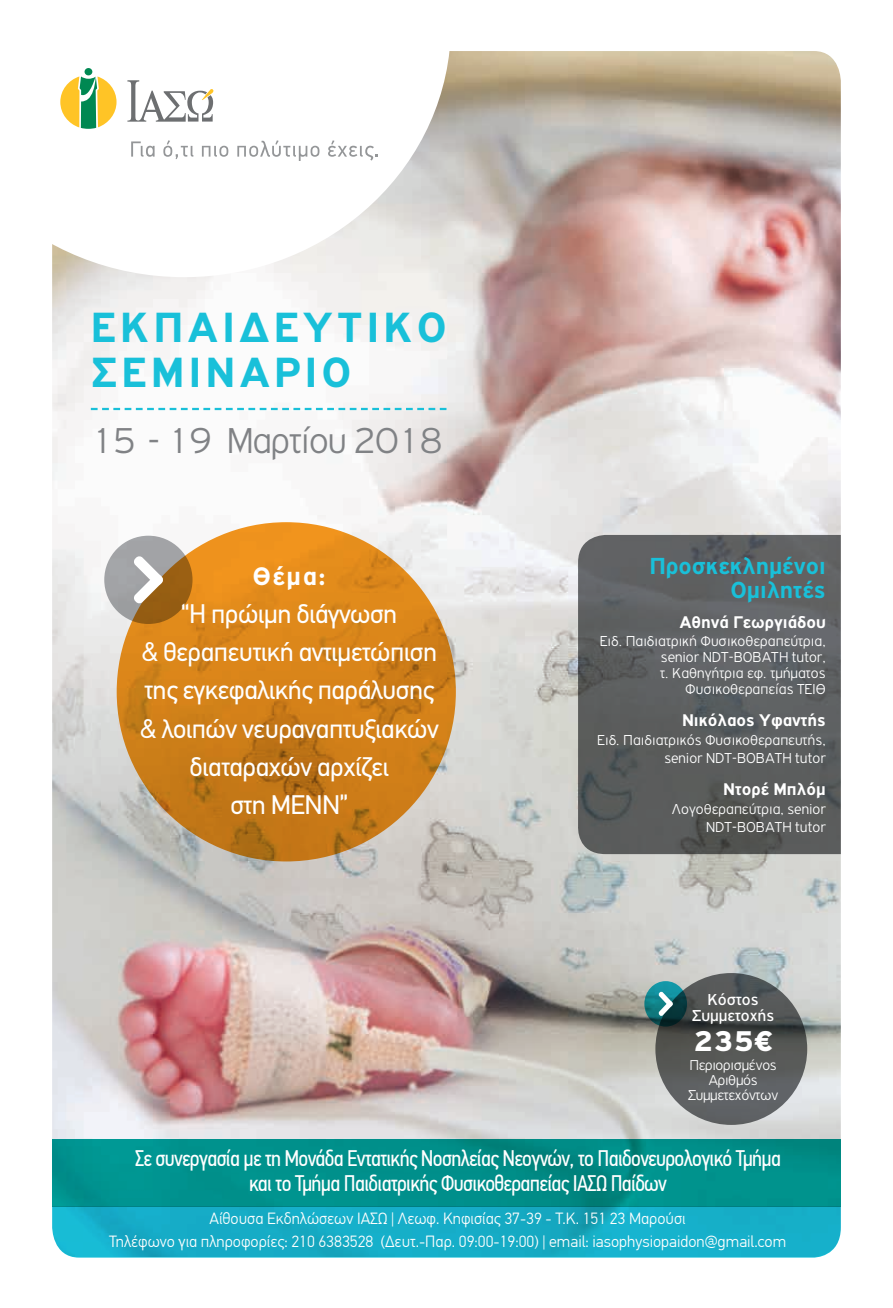
<style>
.page{position:relative;width:893px;height:1308px;background:#fff}
.page>*{position:absolute;margin:0;border:0;box-sizing:border-box;transform-origin:0 0}
.t1{font:700 45px/45px "PF Highway Gothic";letter-spacing:.1em;color:#19c0d9}
.t2{font:300 38.25px "PF Highway Gothic";letter-spacing:-.025em;color:#808285}
.t3{font:900 30.38px "PF Highway Gothic";color:#fff}
.t4{font:27px/38.2px "PF Din Text";letter-spacing:-.02em;color:#fff;text-align:center}
.t5{font:700 27px "PF Highway Gothic";color:#fff}
.t6{font:700 24.75px/24.8px "PF Highway Gothic";color:#19c0d9;text-align:right}
.t7{font:22.5px/24.8px "PF Din Text Cond Pro";letter-spacing:-.03em;color:#fff;text-align:center}
.t8{font:700 18px "PF Highway Gothic";color:#fff}
.t9{font:16.88px/15.3px "PF Highway Gothic";color:#fff;text-align:center}
.t10{font:300 16.2px/22.5px "PF Din Text Pro";color:#fff;text-align:center}
.t11{font:300 15.3px/15.8px "PF Highway Gothic";color:#fff;text-align:right}
.t12{font:300 15.3px/15.3px "PF Highway Gothic";letter-spacing:-.02em;color:#fff;text-align:center}
</style>
<div class="page">
<img style="left:52px;top:51px;width:789px;height:1087px">
<svg style="left:52px;top:51px;width:399px;height:226px"></svg>
<svg style="left:127px;top:80px;width:88px;height:42px"></svg>
<svg style="left:83px;top:67px;width:11px;height:10px"></svg>
<div style="left:85px;top:68px;width:7px;height:7px;background:#008852;border-radius:50%"></div>
<svg style="left:59px;top:75px;width:59px;height:55px"></svg>
<svg style="left:131px;top:141px;width:24px;height:16px"></svg>
<svg style="left:163px;top:140px;width:30px;height:19px"></svg>
<svg style="left:202px;top:146px;width:26px;height:11px"></svg>
<svg style="left:237px;top:140px;width:82px;height:21px"></svg>
<svg style="left:328px;top:140px;width:50px;height:20px"></svg>
<svg style="left:91px;top:408px;width:355px;height:2px"></svg>
<svg style="left:117px;top:522px;width:339px;height:339px;background:#d28019"></svg>
<svg style="left:104px;top:535px;width:89px;height:89px;background:#9f896c"></svg>
<svg style="left:133px;top:556px;width:30px;height:48px"></svg>
<svg style="left:655px;top:973px;width:152px;height:151px;background:#545656"></svg>
<svg style="left:644px;top:981px;width:43px;height:45px"></svg>
<svg style="left:658px;top:991px;width:15px;height:25px"></svg>
<svg style="left:576px;top:535px;width:265px;height:319px;background:#5d5f60"></svg>
<svg style="left:52px;top:1206px;width:789px;height:51px;background:#17adc6"></svg>
<svg style="left:52px;top:1138px;width:789px;height:68px;background:#03908b"></svg>
<h1 class="t1" style="left:91px;top:305px;width:357px">ΕΚΠΑΙΔΕΥΤΙΚΟ<br>ΣΕΜΙΝΑΡΙΟ</h1>
<h2 class="t2" style="left:91px;top:420px;width:353px">15 - 19 Mαρτίου 2018</h2>
<h3 class="t5" style="left:253px;top:561px;width:74px">Θέμα:</h3>
<h3 class="t4" style="left:140px;top:594px;width:301px">“Η πρώιμη διάγνωση<br>&amp; θεραπευτική αντιμετώπιση της εγκεφαλικής παράλυσης &amp; λοιπών νευραναπτυξιακών διαταραχών αρχίζει<br>στη ΜΕΝΝ”</h3>
<h3 class="t6" style="left:649px;top:553px;width:178px">Προσκεκλημένοι<br>Ομιλητές</h3>
<p class="t8" style="left:679px;top:613px;width:148px">Αθηνά Γεωργιάδου</p>
<p class="t11" style="left:600px;top:633px;width:227px">Ειδ. Παιδιατρική Φυσικοθεραπεύτρια, senior NDT-BOBATH tutor,<br>τ. Καθηγήτρια εφ. τμήματος<br>Φυσικοθεραπείας ΤΕΙΘ</p>
<p class="t8" style="left:682px;top:710px;width:145px">Νικόλαος Υφαντής</p>
<p class="t11" style="left:597px;top:730px;width:230px;line-height:18.4px">Ειδ. Παιδιατρικός Φυσικοθεραπευτής, senior NDT-BOBATH tutor</p>
<p class="t8" style="left:723px;top:779px;width:104px">Ντορέ Μπλόμ</p>
<p class="t11" style="left:671px;top:799px;width:156px;line-height:18.4px">Λογοθεραπεύτρια, senior<br>NDT-BOBATH tutor</p>
<p class="t9" style="left:692px;top:992px;width:84px">Κόστος<br>Συμμετοχής</p>
<h3 class="t3" style="left:693px;top:1024px;width:80px">235€</h3>
<p class="t12" style="left:688px;top:1057px;width:92px">Περιορισμένος<br>Αριθμός<br>Συμμετεχόντων</p>
<h3 class="t7" style="left:135px;top:1145px;width:648px">Σε συνεργασία με τη Μονάδα Εντατικής Νοσηλείας Νεογνών, το Παιδονευρολογικό Τμήμα και το Τμήμα Παιδιατρικής Φυσικοθεραπείας ΙΑΣΩ Παίδων</h3>
<p class="t10" style="left:109px;top:1207px;width:679px">Αίθουσα Εκδηλώσεων ΙΑΣΩ | Λεωφ. Κηφισίας 37-39 - Τ.Κ. 151 23 Μαρούσι<br>Τηλέφωνο για πληροφορίες: 210 6383528 (Δευτ.-Παρ. 09:00-19:00) | email: iasophysiopaidon@gmail.com</p>
</div>
